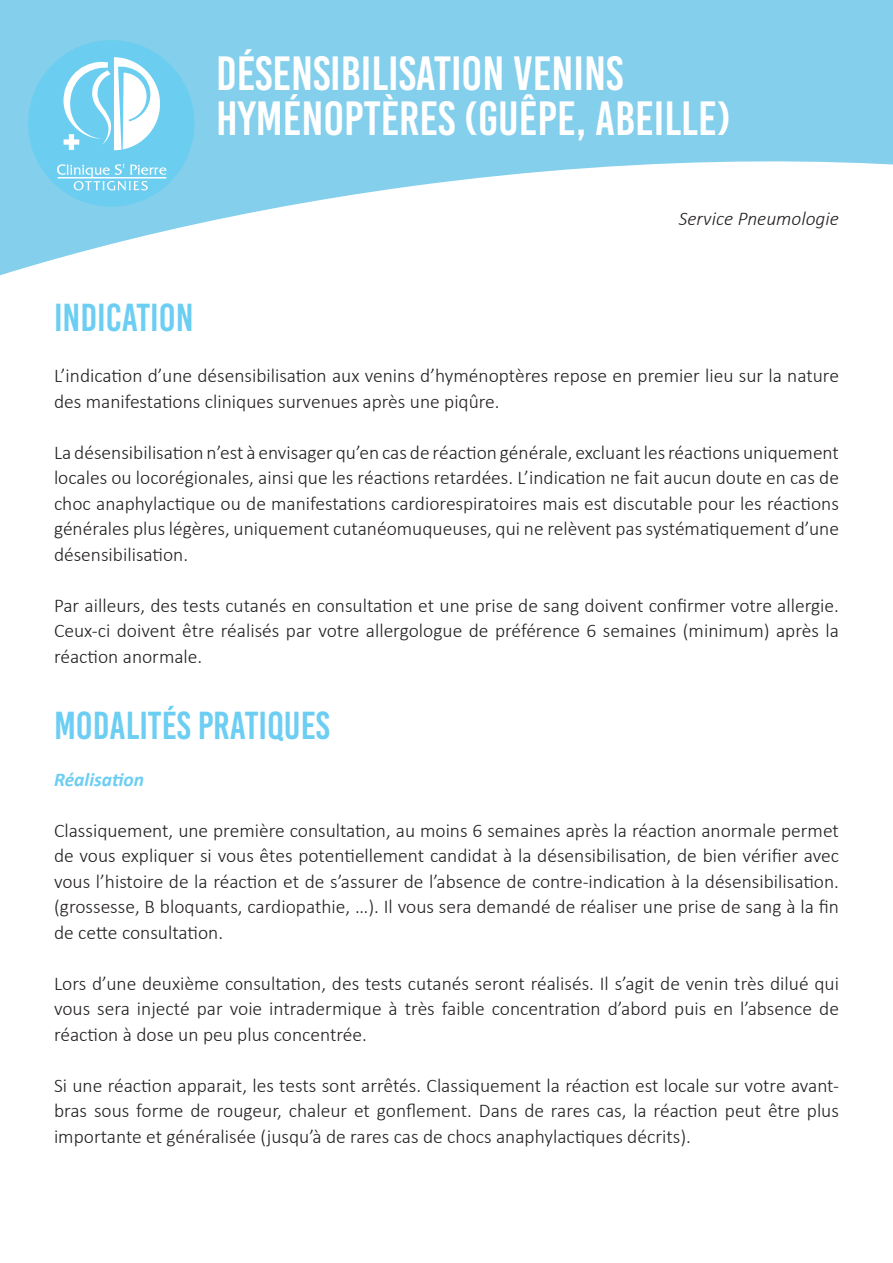
<style>
.page{position:relative;width:893px;height:1263px;background:#fff}
.page>*{position:absolute;margin:0;border:0;box-sizing:border-box;transform-origin:0 0}
.t1{font:48px/45px "Bebas Kai";color:#fff}
.t2{font:39px "Bebas Kai";color:#6ccef2}
.t3{font:300 19.5px/25.5px "Calibri";color:#231f20;text-align:justify}
.t4{font:italic 300 19.5px "Calibri";color:#231f20}
.t5{font:italic 700 19.5px "Calibri";color:#6ccef2}
</style>
<div class="page">
<svg style="left:0;top:0;width:893px;height:276px;fill:#83cfec"></svg>
<div style="left:28px;top:40px;width:166px;height:167px;background:#6bcef0;border-radius:50%"></div>
<svg style="left:57px;top:57px;width:110px;height:133px"></svg>
<p class="t1" style="left:216px;top:51px;width:516px">DÉSENSIBILISATION VENINS<br>HYMÉNOPTÈRES (GUÊPE, ABEILLE)</p>
<p class="t4" style="left:679px;top:206px;width:162px">Service Pneumologie</p>
<p class="t2" style="left:54px;top:297px;width:141px">INDICATION</p>
<p class="t3" style="left:54px;top:363px;width:786px">L’indication d’une désensibilisation aux venins d’hyménoptères repose en premier lieu sur la nature des manifestations cliniques survenues après une piqûre.</p>
<p class="t3" style="left:54px;top:439px;width:786px">La désensibilisation n’est à envisager qu’en cas de réaction générale, excluant les réactions uniquement locales ou locorégionales, ainsi que les réactions retardées. L’indication ne fait aucun doute en cas de choc anaphylactique ou de manifestations cardiorespiratoires mais est discutable pour les réactions générales plus légères, uniquement cutanéomuqueuses, qui ne relèvent pas systématiquement d’une désensibilisation.</p>
<p class="t3" style="left:54px;top:592px;width:786px">Par ailleurs, des tests cutanés en consultation et une prise de sang doivent confirmer votre allergie.<br>Ceux-ci doivent être réalisés par votre allergologue de préférence 6 semaines (minimum) après la réaction anormale.</p>
<p class="t2" style="left:54px;top:705px;width:277px">MODALITÉS PRATIQUES</p>
<p class="t5" style="left:54px;top:765px;width:92px">Réalisation</p>
<p class="t3" style="left:54px;top:817px;width:786px">Classiquement, une première consultation, au moins 6 semaines après la réaction anormale permet de vous expliquer si vous êtes potentiellement candidat à la désensibilisation, de bien vérifier avec vous l’histoire de la réaction et de s’assurer de l’absence de contre-indication à la désensibilisation. (grossesse, B bloquants, cardiopathie, …). Il vous sera demandé de réaliser une prise de sang à la fin de cette consultation.</p>
<p class="t3" style="left:54px;top:970px;width:786px">Lors d’une deuxième consultation, des tests cutanés seront réalisés. Il s’agit de venin très dilué qui vous sera injecté par voie intradermique à très faible concentration d’abord puis en l’absence de réaction à dose un peu plus concentrée.</p>
<p class="t3" style="left:54px;top:1072px;width:786px">Si une réaction apparait, les tests sont arrêtés. Classiquement la réaction est locale sur votre avant&shy;bras sous forme de rougeur, chaleur et gonflement. Dans de rares cas, la réaction peut être plus importante et généralisée (jusqu’à de rares cas de chocs anaphylactiques décrits).</p>
</div>
